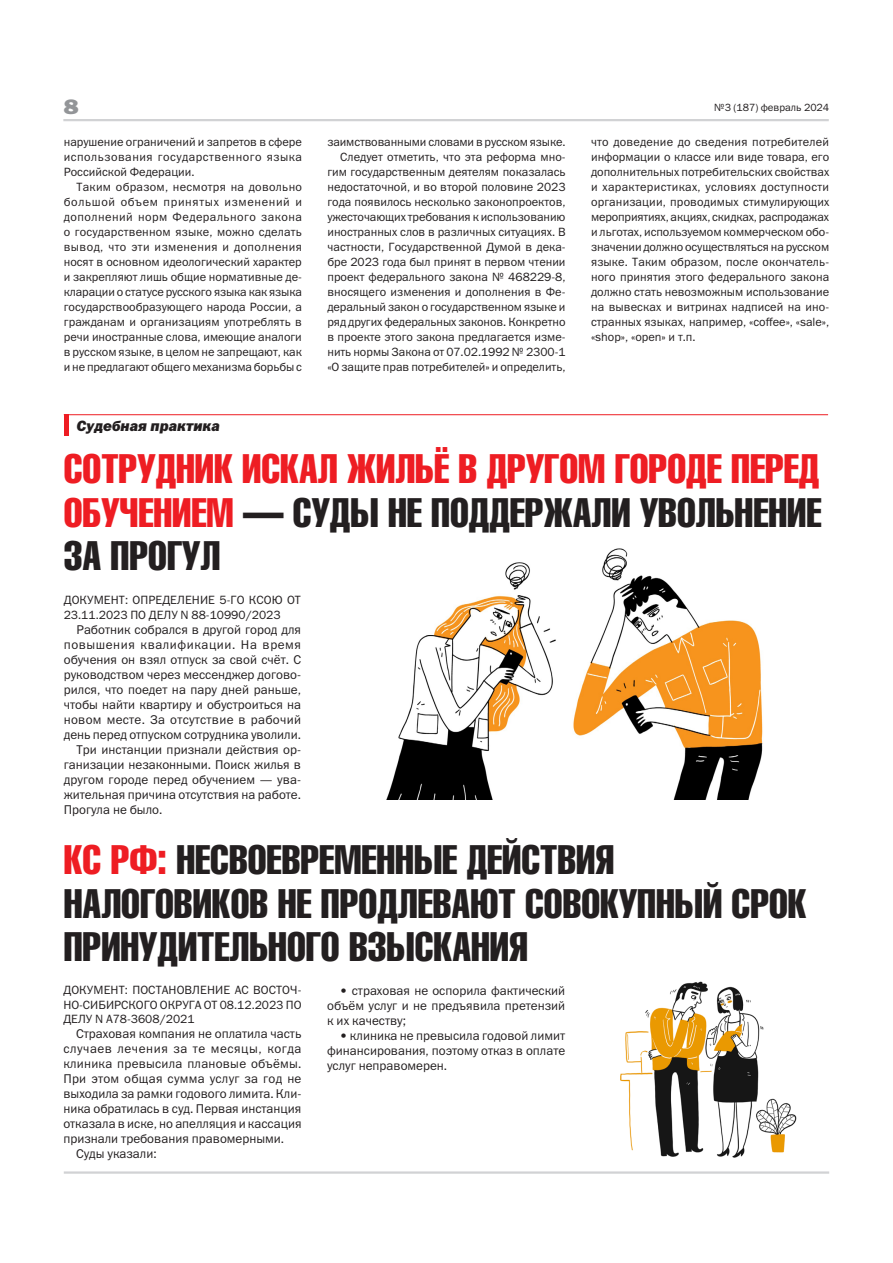
<style>
.page{position:relative;width:893px;height:1263px;background:#fff}
.page>*{position:absolute;margin:0;border:0;box-sizing:border-box;transform-origin:0 0}
.Заголовок_HeliosComp{font:40.5px/43.5px "Helios Compressed";color:#231f20}
.Заголовок_HeliosComp-2{font:40.5px/43.5px "Helios Compressed";color:#ee1d23;text-align:justify}
.t1{font:21px "Franklin Gothic Heavy C";color:#939598;scale:1.2 1}
.Заголовок_HeliosComp-3{font:italic 15px "Franklin Gothic Heavy C";color:#231f20}
.Название_документа{font:12.75px/15px "Franklin Gothic Book C";color:#231f20;text-align:justify}
.Тело_статьи{font:12px/15px "Franklin Gothic Book C";color:#231f20;text-align:justify}
.Название_документа-2{font:12px/14.4px "Franklin Gothic Book C";color:#231f20;text-align:justify}
.t2{font:10.5px "Franklin Gothic Book C";color:#231f20}
.s1{color:#231f20}
.s2{color:#ee1d23}
</style>
<div class="page">
<hr style="left:63px;top:119px;width:766px;height:2px;background:#d1d2d4">
<hr style="left:64px;top:1171px;width:765px;height:3px;background:#d1d2d4">
<hr style="left:64px;top:414px;width:4px;height:22px;background:#ee1d23">
<svg style="left:73px;top:415px;width:150px;height:1px"></svg>
<hr style="left:64px;top:414px;width:764px;height:1px;background:#ee1d23">
<img style="left:620px;top:981px;width:177px;height:177px">
<img style="left:386px;top:548px;width:377px;height:251px">
<h2 class="t1" style="left:63px;top:95px;width:14px">8</h2>
<p class="t2" style="left:714px;top:101px;width:117px">№3 (187) февраль 2024</p>
<p class="Тело_статьи" style="left:64px;top:134px;width:240px">нарушение ограничений и запретов в сфере использования государственного языка Российской Федерации.</p>
<p class="Тело_статьи" style="left:64px;top:179px;width:240px;text-indent:13px">Таким образом, несмотря на довольно большой объем принятых изменений и дополнений норм Федерального закона о государственном языке, можно сделать вывод, что эти изменения и дополнения носят в основном идеологический характер и закрепляют лишь общие нормативные де&shy;кларации о статусе русского языка как языка государствообразующего народа России, а гражданам и организациям употреблять в речи иностранные слова, имеющие аналоги в русском языке, в целом не запрещают, как и не предлагают общего механизма борьбы с</p>
<p class="Заголовок_HeliosComp-3" style="left:77px;top:417px;width:145px">Судебная практика</p>
<p class="Тело_статьи" style="left:327px;top:134px;width:240px">заимствованными словами в русском языке.</p>
<p class="Тело_статьи" style="left:327px;top:149px;width:240px;text-indent:13px">Следует отметить, что эта реформа мно&shy;гим государственным деятелям показалась недостаточной, и во второй половине 2023 года появилось несколько законопроектов, ужесточающих требования к использованию иностранных слов в различных ситуациях. В частности, Государственной Думой в дека&shy;бре 2023 года был принят в первом чтении проект федерального закона № 468229-8, вносящего изменения и дополнения в Фе&shy;деральный закон о государственном языке и ряд других федеральных законов. Конкретно в проекте этого закона предлагается изме&shy;нить нормы Закона от 07.02.1992 № 2300-1 «О защите прав потребителей» и определить,</p>
<p class="Тело_статьи" style="left:591px;top:134px;width:240px">что доведение до сведения потребителей информации о классе или виде товара, его дополнительных потребительских свойствах и характеристиках, условиях доступности организации, проводимых стимулирующих мероприятиях, акциях, скидках, распродажах и льготах, используемом коммерческом обо&shy;значении должно осуществляться на русском языке. Таким образом, после окончатель&shy;ного принятия этого федерального закона должно стать невозможным использование на вывесках и витринах надписей на ино&shy;странных языках, например, «coffee», «sale», «shop», «open» и т.п.</p>
<p class="Заголовок_HeliosComp-2" style="left:64px;top:446px;width:759px">СОТРУДНИК ИСКАЛ ЖИЛЬЁ В ДРУГОМ ГОРОДЕ ПЕРЕД ОБУЧЕНИЕМ <span class="s1">— СУДЫ НЕ ПОДДЕРЖАЛИ УВОЛЬНЕНИЕ ЗА ПРОГУЛ</span></p>
<p class="Название_документа-2" style="left:64px;top:593px;width:239px">ДОКУМЕНТ: ОПРЕДЕЛЕНИЕ 5-ГО КСОЮ ОТ<br>23.11.2023 ПО ДЕЛУ N 88-10990/2023</p>
<p class="Название_документа" style="left:64px;top:622px;width:239px;text-indent:13px">Работник собрался в другой город для повышения квалификации. На время обучения он взял отпуск за свой счёт. С руководством через мессенджер догово&shy;рился, что поедет на пару дней раньше, чтобы найти квартиру и обустроиться на новом месте. За отсутствие в рабочий день перед отпуском сотрудника уволили.</p>
<p class="Название_документа" style="left:64px;top:742px;width:239px;text-indent:13px">Три инстанции признали действия ор&shy;ганизации незаконными. Поиск жилья в другом городе перед обучением — ува&shy;жительная причина отсутствия на работе.<br>Прогула не было.</p>
<p class="Заголовок_HeliosComp" style="left:64px;top:837px;width:744px"><span class="s2">КС РФ:</span> НЕСВОЕВРЕМЕННЫЕ ДЕЙСТВИЯ<br>НАЛОГОВИКОВ НЕ ПРОДЛЕВАЮТ СОВОКУПНЫЙ СРОК<br>ПРИНУДИТЕЛЬНОГО ВЗЫСКАНИЯ</p>
<p class="Название_документа-2" style="left:63px;top:983px;width:240px">ДОКУМЕНТ: ПОСТАНОВЛЕНИЕ АС ВОСТОЧ-НО-СИБИРСКОГО ОКРУГА ОТ 08.12.2023 ПО ДЕЛУ N А78-3608/2021</p>
<p class="Название_документа" style="left:63px;top:1026px;width:240px;text-indent:13px">Страховая компания не оплатила часть случаев лечения за те месяцы, когда клиника превысила плановые объёмы.<br>При этом общая сумма услуг за год не выходила за рамки годового лимита. Кли&shy;ника обратилась в суд. Первая инстанция отказала в иске, но апелляция и кассация признали требования правомерными.</p>
<p class="Название_документа" style="left:76px;top:1146px;width:82px">Суды указали:</p>
<p class="Название_документа" style="left:327px;top:983px;width:240px;text-indent:13px">• страховая не оспорила фактический объём услуг и не предъявила претензий к их качеству;</p>
<p class="Название_документа" style="left:327px;top:1028px;width:240px;text-indent:13px">• клиника не превысила годовой лимит финансирования, поэтому отказ в оплате услуг неправомерен.</p>
</div>
